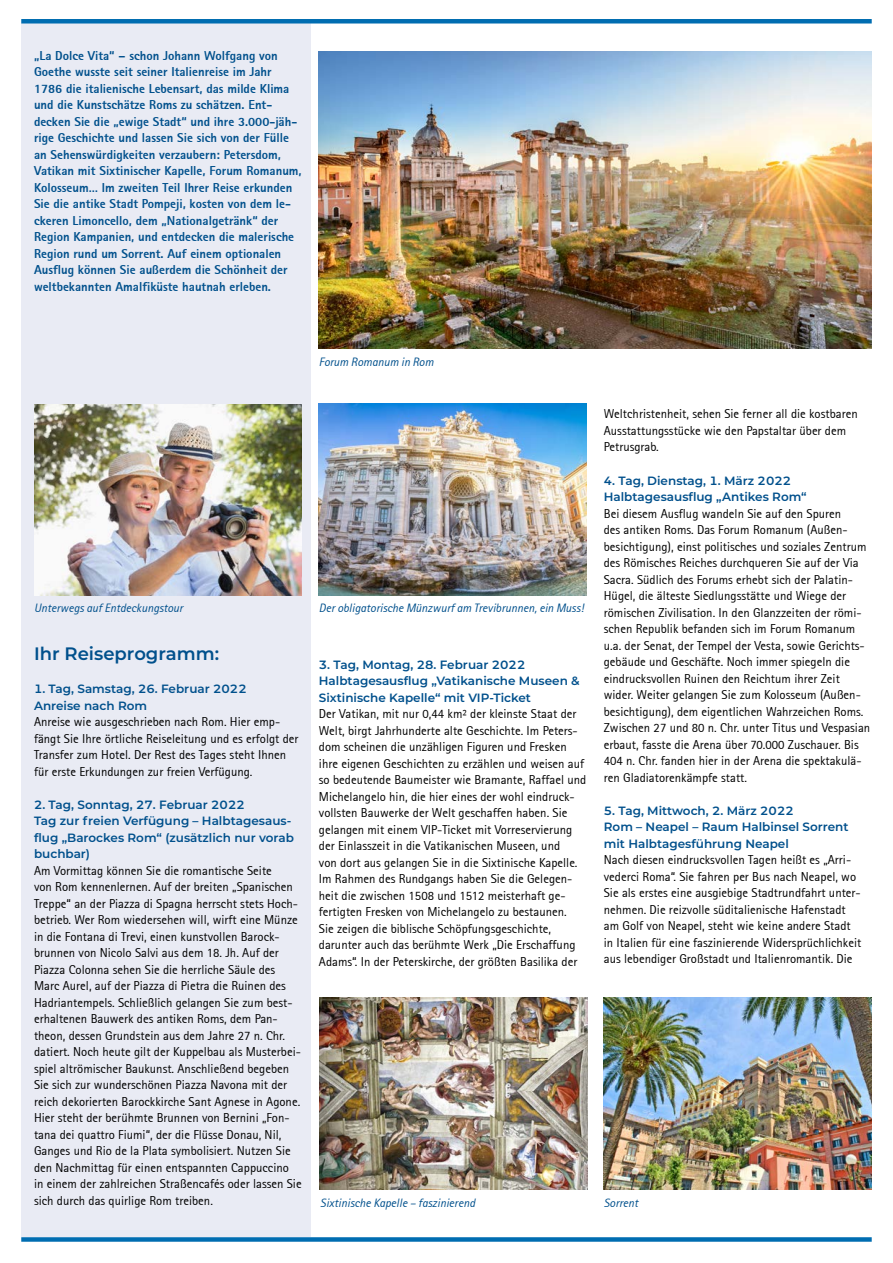
<style>
.page{position:relative;width:893px;height:1263px;background:#fff}
.page>*{position:absolute;margin:0;border:0;box-sizing:border-box;transform-origin:0 0}
.t1{font:600 18px "Montserrat";color:#00508c}
.t2{font:12.75px/16.5px "Rotis Sans Serif";color:#000}
.t3{font:800 12.75px/16.5px "Rotis Sans Serif";color:#00508c}
.t4{font:600 12px/16.5px "Montserrat";color:#00508c}
.t5{font:italic 12px "Rotis Sans Serif";color:#00508c}
</style>
<div class="page">
<div style="left:21px;top:24px;width:289px;height:1213px;background:#e9ebf4"></div>
<div style="left:21px;top:19px;width:851px;height:5px;background:#006db1"></div>
<div style="left:21px;top:1237px;width:851px;height:5px;background:#006db1"></div>
<img style="left:319px;top:51px;width:553px;height:298px">
<img style="left:319px;top:404px;width:268px;height:191px">
<img style="left:319px;top:998px;width:268px;height:191px">
<img style="left:604px;top:998px;width:268px;height:191px">
<img style="left:34px;top:404px;width:268px;height:191px">
<p class="t3" style="left:34px;top:47px;width:269px">„La Dolce Vita“ – schon Johann Wolfgang von Goethe wusste seit seiner Italienreise im Jahr 1786 die italienische Lebensart, das milde Klima und die Kunstschätze Roms zu schätzen. Ent&shy;decken Sie die „ewige Stadt“ und ihre 3.000-jäh&shy;rige Geschichte und lassen Sie sich von der Fülle an Sehenswürdigkeiten verzaubern: Petersdom, Vatikan mit Sixtinischer Kapelle, Forum Romanum, Kolosseum… Im zweiten Teil Ihrer Reise erkunden Sie die antike Stadt Pompeji, kosten von dem le&shy;ckeren Limoncello, dem „Nationalgetränk“ der Region Kampanien, und entdecken die malerische Region rund um Sorrent. Auf einem optionalen Ausflug können Sie außerdem die Schönheit der weltbekannten Amalfiküste hautnah erleben.</p>
<p class="t5" style="left:319px;top:354px;width:116px">Forum Romanum in Rom</p>
<p class="t5" style="left:34px;top:601px;width:151px">Unterwegs auf Entdeckungstour</p>
<h1 class="t1" style="left:34px;top:641px;width:187px">Ihr Reiseprogramm:</h1>
<p class="t4" style="left:34px;top:680px;width:214px">1. Tag, Samstag, 26. Februar 2022<br>Anreise nach Rom</p>
<p class="t2" style="left:34px;top:713px;width:266px">Anreise wie ausgeschrieben nach Rom. Hier emp&shy;fängt Sie Ihre örtliche Reiseleitung und es erfolgt der Transfer zum Hotel. Der Rest des Tages steht Ihnen für erste Erkundungen zur freien Verfügung.</p>
<p class="t4" style="left:34px;top:795px;width:262px">2. Tag, Sonntag, 27. Februar 2022<br>Tag zur freien Verfügung – Halbtagesaus&shy;flug „Barockes Rom“ (zusätzlich nur vorab buchbar)</p>
<p class="t2" style="left:34px;top:862px;width:269px">Am Vormittag können Sie die romantische Seite<br>von Rom kennenlernen. Auf der breiten „Spanischen Treppe“ an der Piazza di Spagna herrscht stets Hoch&shy;betrieb. Wer Rom wiedersehen will, wirft eine Münze in die Fontana di Trevi, einen kunstvollen Barock&shy;brunnen von Nicolo Salvi aus dem 18. Jh. Auf der Piazza Colonna sehen Sie die herrliche Säule des Marc Aurel, auf der Piazza di Pietra die Ruinen des Hadriantempels. Schließlich gelangen Sie zum best&shy;erhaltenen Bauwerk des antiken Roms, dem Pan&shy;theon, dessen Grundstein aus dem Jahre 27 n. Chr. datiert. Noch heute gilt der Kuppelbau als Musterbei&shy;spiel altrömischer Baukunst. Anschließend begeben Sie sich zur wunderschönen Piazza Navona mit der reich dekorierten Barockkirche Sant Agnese in Agone.<br>Hier steht der berühmte Brunnen von Bernini „Fon&shy;tana dei quattro Fiumi“, der die Flüsse Donau, Nil, Ganges und Rio de la Plata symbolisiert. Nutzen Sie den Nachmittag für einen entspannten Cappuccino<br>in einem der zahlreichen Straßencafés oder lassen Sie sich durch das quirlige Rom treiben.</p>
<p class="t5" style="left:319px;top:601px;width:266px">Der obligatorische Münzwurf am Trevibrunnen, ein Muss!</p>
<p class="t4" style="left:319px;top:655px;width:262px">3. Tag, Montag, 28. Februar 2022<br>Halbtagesausflug „Vatikanische Museen &amp;<br>Sixtinische Kapelle“ mit VIP-Ticket</p>
<p class="t2" style="left:319px;top:705px;width:269px">Der Vatikan, mit nur 0,44 km² der kleinste Staat der Welt, birgt Jahrhunderte alte Geschichte. Im Peters&shy;dom scheinen die unzähligen Figuren und Fresken ihre eigenen Geschichten zu erzählen und weisen auf so bedeutende Baumeister wie Bramante, Raffael und Michelangelo hin, die hier eines der wohl eindruck&shy;vollsten Bauwerke der Welt geschaffen haben. Sie gelangen mit einem VIP-Ticket mit Vorreservierung der Einlasszeit in die Vatikanischen Museen, und<br>von dort aus gelangen Sie in die Sixtinische Kapelle.<br>Im Rahmen des Rundgangs haben Sie die Gelegen&shy;heit die zwischen 1508 und 1512 meisterhaft ge&shy;fertigten Fresken von Michelangelo zu bestaunen.<br>Sie zeigen die biblische Schöpfungsgeschichte, darunter auch das berühmte Werk „Die Erschaffung Adams“. In der Peterskirche, der größten Basilika der</p>
<p class="t5" style="left:320px;top:1196px;width:156px">Sixtinische Kapelle – faszinierend</p>
<p class="t2" style="left:604px;top:406px;width:255px">Weltchristenheit, sehen Sie ferner all die kostbaren<br>Ausstattungsstücke wie den Papstaltar über dem<br>Petrusgrab.</p>
<p class="t4" style="left:604px;top:471px;width:204px">4. Tag, Dienstag, 1. März 2022<br>Halbtagesausflug „Antikes Rom“</p>
<p class="t2" style="left:604px;top:505px;width:268px">Bei diesem Ausflug wandeln Sie auf den Spuren<br>des antiken Roms. Das Forum Romanum (Außen&shy;besichtigung), einst politisches und soziales Zentrum des Römisches Reiches durchqueren Sie auf der Via Sacra. Südlich des Forums erhebt sich der Palatin-Hügel, die älteste Siedlungsstätte und Wiege der römischen Zivilisation. In den Glanzzeiten der römi&shy;schen Republik befanden sich im Forum Romanum u.a. der Senat, der Tempel der Vesta, sowie Gerichts&shy;gebäude und Geschäfte. Noch immer spiegeln die eindrucksvollen Ruinen den Reichtum ihrer Zeit wider. Weiter gelangen Sie zum Kolosseum (Außen&shy;besichtigung), dem eigentlichen Wahrzeichen Roms.<br>Zwischen 27 und 80 n. Chr. unter Titus und Vespasian erbaut, fasste die Arena über 70.000 Zuschauer. Bis 404 n. Chr. fanden hier in der Arena die spektakulä&shy;ren Gladiatorenkämpfe statt.</p>
<p class="t4" style="left:604px;top:801px;width:246px">5. Tag, Mittwoch, 2. März 2022<br>Rom – Neapel – Raum Halbinsel Sorrent mit Halbtagesführung Neapel</p>
<p class="t2" style="left:604px;top:851px;width:259px">Nach diesen eindrucksvollen Tagen heißt es „Arri&shy;vederci Roma“. Sie fahren per Bus nach Neapel, wo Sie als erstes eine ausgiebige Stadtrundfahrt unter&shy;nehmen. Die reizvolle süditalienische Hafenstadt am Golf von Neapel, steht wie keine andere Stadt in Italien für eine faszinierende Widersprüchlichkeit aus lebendiger Großstadt und Italienromantik. Die</p>
<p class="t5" style="left:604px;top:1196px;width:36px">Sorrent</p>
</div>
